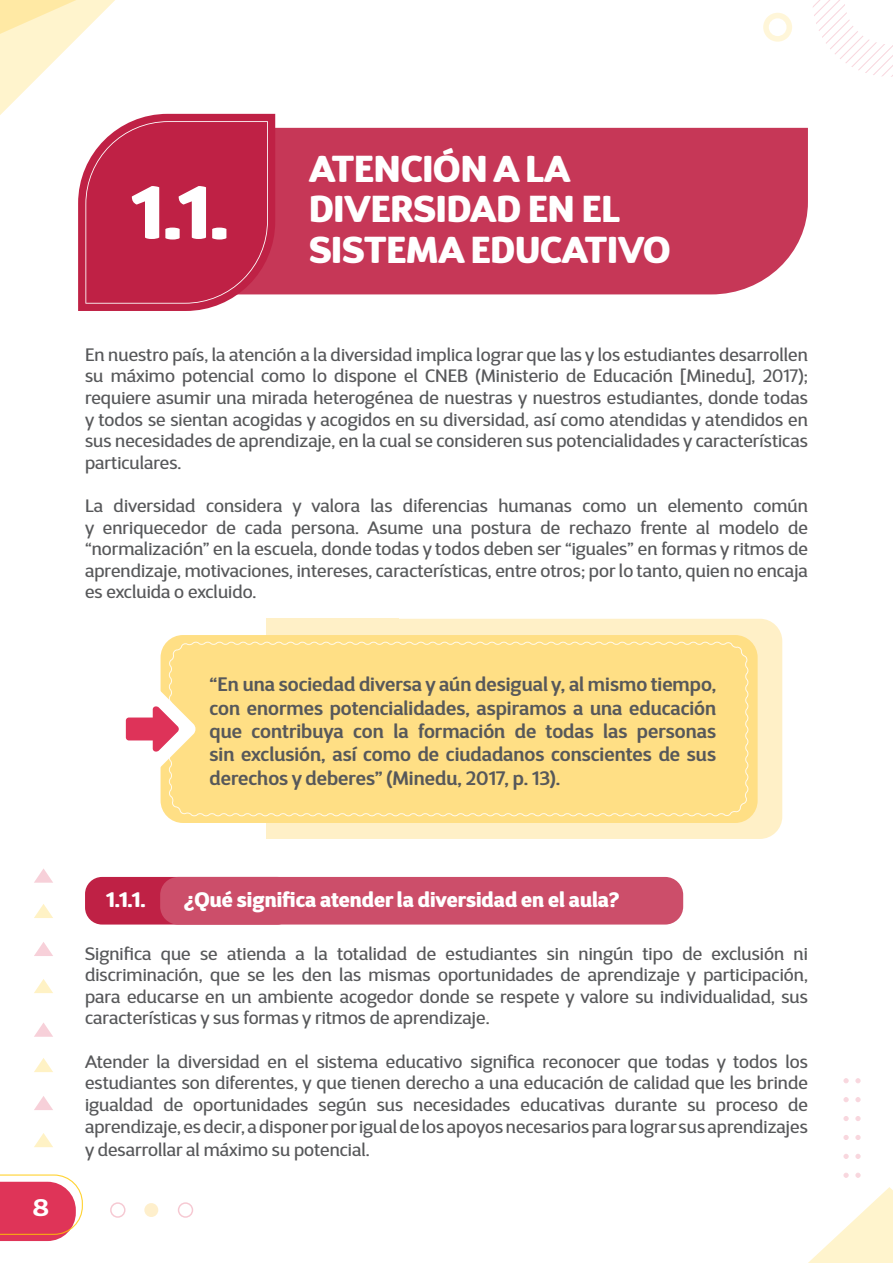
<style>
.page{position:relative;width:893px;height:1263px;background:#fff}
.page>*{position:absolute;margin:0;border:0;box-sizing:border-box;transform-origin:0 0}
.t1{font:900 75px "D Sari Ultra";color:#fff}
.t2{font:900 37.5px/40.5px "D Sari";color:#fff}
.t3{font:700 24px "D Sari";color:#fff;scale:1.14 1}
.t4{font:900 21px "D Sari";color:#fff}
.t5{font:600 19.5px/23.4px "D Sari";color:#57585a;text-align:justify}
.t6{font:18px/21.6px "D Sari";color:#57585a;text-align:justify}
</style>
<div class="page">
<svg style="left:0;top:1174px;width:83px;height:67px"></svg>
<svg style="left:34px;top:868px;width:19px;height:15px"></svg>
<svg style="left:34px;top:904px;width:19px;height:14px"></svg>
<svg style="left:34px;top:942px;width:19px;height:14px"></svg>
<svg style="left:34px;top:979px;width:19px;height:14px"></svg>
<svg style="left:34px;top:1023px;width:19px;height:14px"></svg>
<svg style="left:34px;top:1058px;width:19px;height:14px"></svg>
<svg style="left:34px;top:1096px;width:19px;height:14px"></svg>
<svg style="left:34px;top:1133px;width:19px;height:14px"></svg>
<svg style="left:813px;top:0;width:80px;height:77px"></svg>
<svg style="left:110px;top:1202px;width:16px;height:16px"></svg>
<div style="left:144px;top:1203px;width:14px;height:14px;background:#feefcc;border-radius:50%"></div>
<svg style="left:178px;top:1202px;width:15px;height:16px"></svg>
<svg style="left:808px;top:1187px;width:85px;height:76px"></svg>
<svg style="left:763px;top:13px;width:29px;height:29px"></svg>
<svg style="left:855px;top:1173px;width:5px;height:5px"></svg>
<svg style="left:855px;top:1154px;width:5px;height:5px"></svg>
<svg style="left:855px;top:1135px;width:5px;height:5px"></svg>
<svg style="left:855px;top:1116px;width:5px;height:5px"></svg>
<svg style="left:855px;top:1097px;width:5px;height:5px"></svg>
<svg style="left:855px;top:1078px;width:5px;height:5px"></svg>
<svg style="left:843px;top:1173px;width:6px;height:5px"></svg>
<svg style="left:843px;top:1154px;width:6px;height:5px"></svg>
<svg style="left:843px;top:1135px;width:6px;height:5px"></svg>
<svg style="left:843px;top:1116px;width:6px;height:5px"></svg>
<svg style="left:843px;top:1097px;width:6px;height:5px"></svg>
<svg style="left:843px;top:1078px;width:6px;height:5px"></svg>
<div style="left:85px;top:877px;width:209px;height:47px;background:#bf2145;border-radius:17px"></div>
<div style="left:160px;top:877px;width:523px;height:47px;background:#cc4e6a;border-radius:18px"></div>
<div style="left:298px;top:619px;width:484px;height:220px;background:#fff0c7;border-radius:22px"></div>
<div style="left:266px;top:619px;width:132px;height:220px;background:#fff0c7"></div>
<div style="left:161px;top:635px;width:597px;height:188px;background:#ffdf85;border-radius:22px"></div>
<svg style="left:168px;top:641px;width:581px;height:176px"></svg>
<svg style="left:125px;top:686px;width:71px;height:86px"></svg>
<div style="left:275px;top:128px;width:533px;height:166px;background:#c63757"></div>
<svg style="left:0;top:0;width:275px;height:311px"></svg>
<p class="t1" style="left:131px;top:162px;width:99px">1.1.</p>
<p class="t2" style="left:309px;top:147px;width:363px">ATENCIÓN A LA<br>DIVERSIDAD EN EL<br>SISTEMA EDUCATIVO</p>
<p class="t6" style="left:85px;top:343px;width:724px">En nuestro país, la atención a la diversidad implica lograr que las y los estudiantes desarrollen su máximo potencial como lo dispone el CNEB (Ministerio de Educación [Minedu], 2017); requiere asumir una mirada heterogénea de nuestras y nuestros estudiantes, donde todas y todos se sientan acogidas y acogidos en su diversidad, así como atendidas y atendidos en sus necesidades de aprendizaje, en la cual se consideren sus potencialidades y características particulares.</p>
<p class="t6" style="left:85px;top:495px;width:724px">La diversidad considera y valora las diferencias humanas como un elemento común y enriquecedor de cada persona. Asume una postura de rechazo frente al modelo de “normalización” en la escuela, donde todas y todos deben ser “iguales” en formas y ritmos de aprendizaje, motivaciones, intereses, características, entre otros; por lo tanto, quien no encaja es excluida o excluido.</p>
<p class="t5" style="left:210px;top:672px;width:508px">“En una sociedad diversa y aún desigual y, al mismo tiempo, con enormes potencialidades, aspiramos a una educación que contribuya con la formación de todas las personas sin exclusión, así como de ciudadanos conscientes de sus derechos y deberes” (Minedu, 2017, p. 13).</p>
<h3 class="t3" style="left:32px;top:1192px;width:16px">8</h3>
<p class="t4" style="left:106px;top:886px;width:41px">1.1.1.</p>
<p class="t4" style="left:184px;top:886px;width:437px">¿Qué significa atender la diversidad en el aula?</p>
<p class="t6" style="left:85px;top:942px;width:724px">Significa que se atienda a la totalidad de estudiantes sin ningún tipo de exclusión ni discriminación, que se les den las mismas oportunidades de aprendizaje y participación, para educarse en un ambiente acogedor donde se respete y valore su individualidad, sus características y sus formas y ritmos de aprendizaje.</p>
<p class="t6" style="left:85px;top:1050px;width:724px">Atender la diversidad en el sistema educativo significa reconocer que todas y todos los estudiantes son diferentes, y que tienen derecho a una educación de calidad que les brinde igualdad de oportunidades según sus necesidades educativas durante su proceso de aprendizaje, es decir, a disponer por igual de los apoyos necesarios para lograr sus aprendizajes</p>
<p class="t6" style="left:85px;top:1139px;width:286px">y desarrollar al máximo su potencial.</p>
</div>
